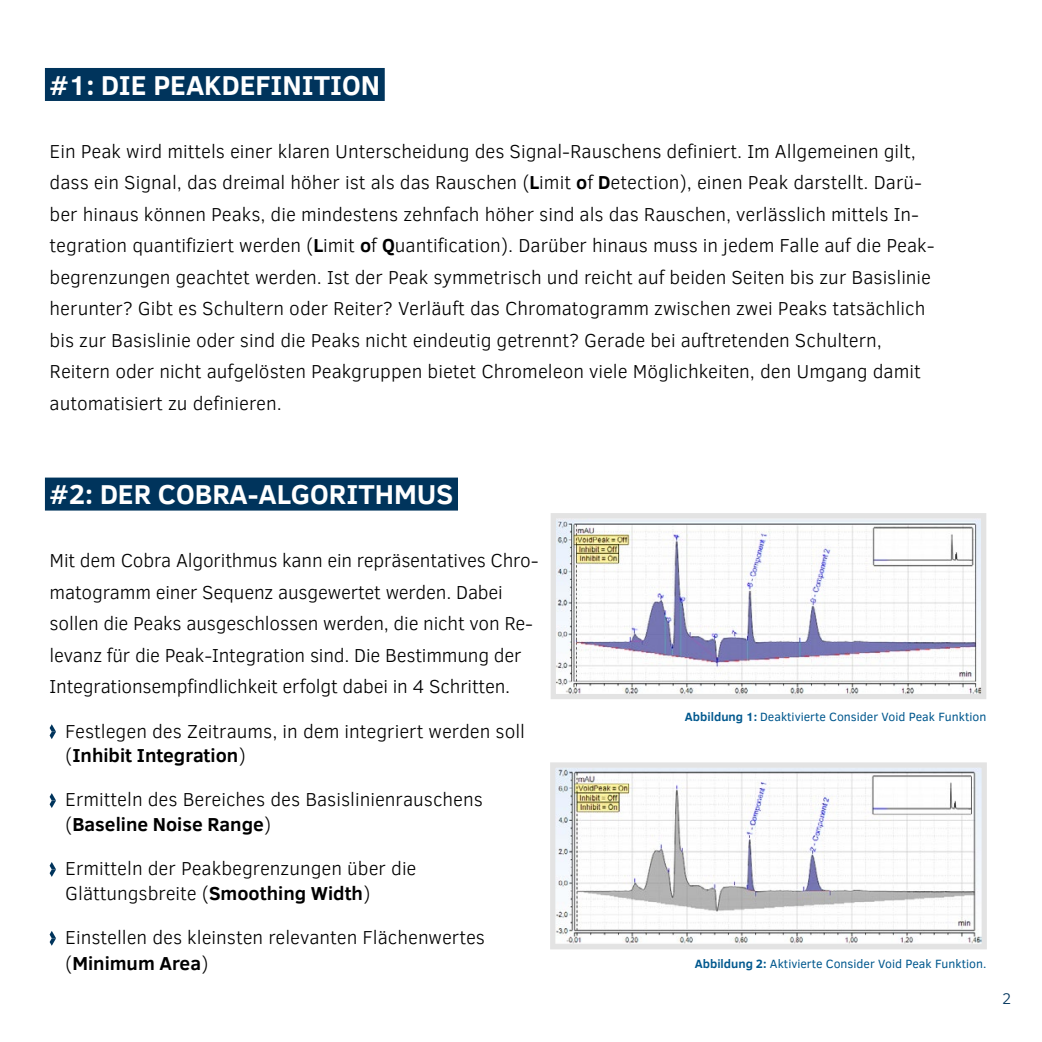
<style>
.page{position:relative;width:1042px;height:1042px;background:#fff}
.page>*{position:absolute;margin:0;border:0;box-sizing:border-box;transform-origin:0 0}
.t1{font:700 28px "Clear Sans";color:#fff}
.t2{font:300 19.25px/31.5px "Clear Sans";color:#000}
.t3{font:300 15.75px "Clear Sans";color:#00345c}
.t4{font:12.25px "Clear Sans";color:#00588e}
.s1{font-weight:700}
</style>
<div class="page">
<div style="left:45px;top:68px;width:340px;height:33px;background:#00345c"></div>
<div style="left:45px;top:477px;width:413px;height:33px;background:#00345c"></div>
<svg style="left:50px;top:724px;width:6px;height:15px"></svg>
<svg style="left:50px;top:793px;width:6px;height:15px"></svg>
<svg style="left:50px;top:862px;width:6px;height:15px"></svg>
<svg style="left:50px;top:931px;width:6px;height:15px"></svg>
<svg style="left:551px;top:513px;width:435px;height:186px"></svg>
<svg style="left:550px;top:762px;width:437px;height:188px"></svg>
<h1 class="t1" style="left:50px;top:64px;width:332px">#1: DIE PEAKDEFINITION</h1>
<p class="t2" style="left:50px;top:135px;width:886px">Ein Peak wird mittels einer klaren Unterscheidung des Signal-Rauschens definiert. Im Allgemeinen gilt, dass ein Signal, das dreimal höher ist als das Rauschen (<span class="s1">L</span>imit <span class="s1">o</span>f <span class="s1">D</span>etection), einen Peak darstellt. Darü&shy;ber hinaus können Peaks, die mindestens zehnfach höher sind als das Rauschen, verlässlich mittels In&shy;tegration quantifiziert werden (<span class="s1">L</span>imit <span class="s1">o</span>f <span class="s1">Q</span>uantification). Darüber hinaus muss in jedem Falle auf die Peak&shy;begrenzungen geachtet werden. Ist der Peak symmetrisch und reicht auf beiden Seiten bis zur Basislinie herunter? Gibt es Schultern oder Reiter? Verläuft das Chromatogramm zwischen zwei Peaks tatsächlich bis zur Basislinie oder sind die Peaks nicht eindeutig getrennt? Gerade bei auftretenden Schultern, Reitern oder nicht aufgelösten Peakgruppen bietet Chromeleon viele Möglichkeiten, den Umgang damit automatisiert zu definieren.</p>
<h1 class="t1" style="left:50px;top:474px;width:405px">#2: DER COBRA-ALGORITHMUS</h1>
<p class="t2" style="left:50px;top:545px;width:491px">Mit dem Cobra Algorithmus kann ein repräsentatives Chro&shy;matogramm einer Sequenz ausgewertet werden. Dabei sollen die Peaks ausgeschlossen werden, die nicht von Re&shy;levanz für die Peak-Integration sind. Die Bestimmung der Integrationsempfindlichkeit erfolgt dabei in 4 Schritten.</p>
<p class="t2" style="left:65px;top:718px;width:461px;line-height:24.5px">Festlegen des Zeitraums, in dem integriert werden soll (<span class="s1">Inhibit Integration</span>)</p>
<p class="t2" style="left:65px;top:787px;width:419px;line-height:24.5px">Ermitteln des Bereiches des Basislinienrauschens (<span class="s1">Baseline Noise Range</span>)</p>
<p class="t2" style="left:65px;top:856px;width:353px;line-height:24.5px">Ermitteln der Peakbegrenzungen über die<br>Glättungsbreite (<span class="s1">Smoothing Width</span>)</p>
<p class="t2" style="left:65px;top:924px;width:421px;line-height:26.2px">Einstellen des kleinsten relevanten Flächenwertes (<span class="s1">Minimum Area</span>)</p>
<p class="t4" style="left:685px;top:708px;width:303px"><span class="s1">Abbildung 1:</span> Deaktivierte Consider Void Peak Funktion</p>
<p class="t4" style="left:695px;top:956px;width:293px"><span class="s1">Abbildung 2:</span> Aktivierte Consider Void Peak Funktion.</p>
<p class="t3" style="left:1002px;top:988px;width:11px">2</p>
</div>
